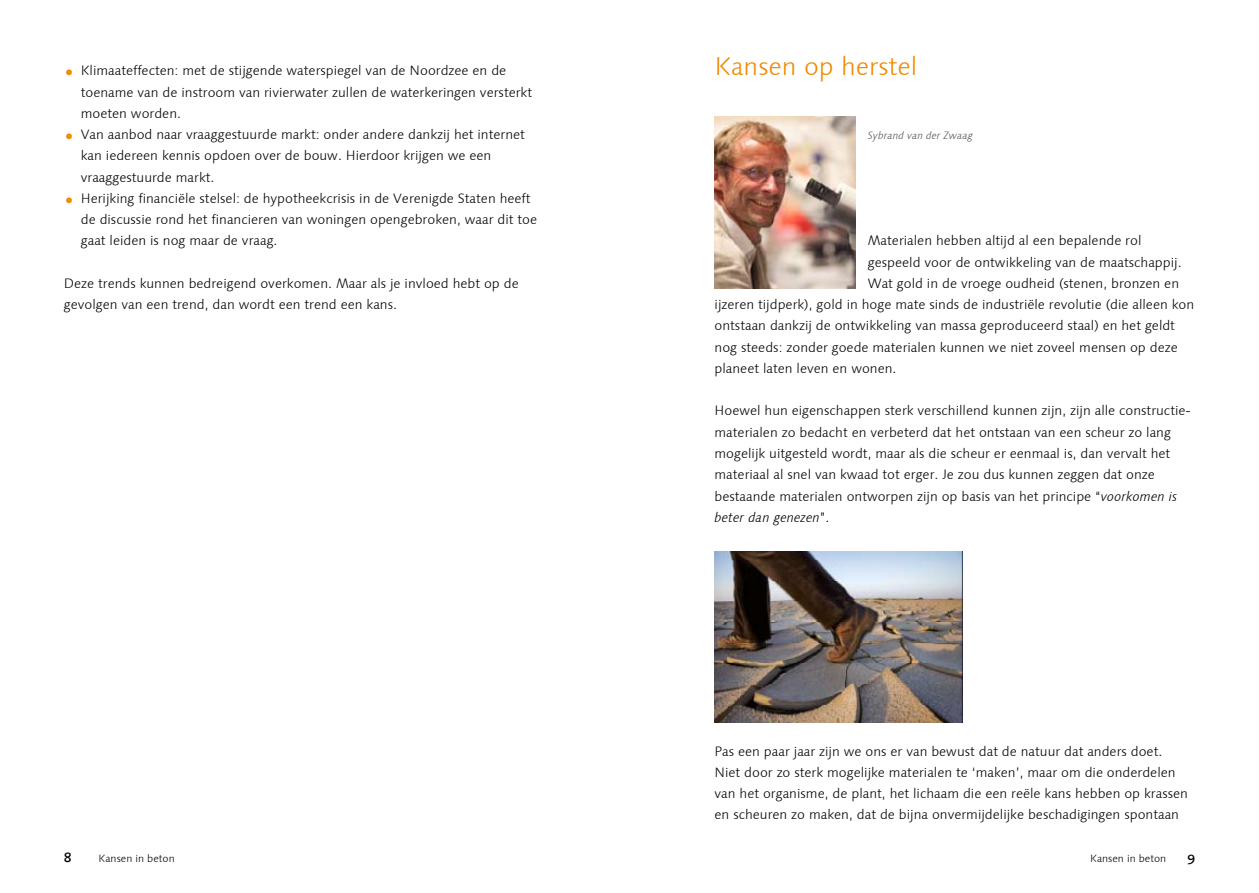
<style>
.page{position:relative;width:1259px;height:893px;background:#fff}
.page>*{position:absolute;margin:0;border:0;box-sizing:border-box;transform-origin:0 0}
.t1{font:300 25.5px "Linotype Syntax";color:#f08a00}
.t2{font:13.5px/21.3px "Linotype Syntax Os F Light";color:#000}
.t3{font:13.5px "Linotype Syntax Os F Light It";color:#000}
.t4{font:13.5px "Linotype Syntax Os F Medium";color:#000}
.t5{font:10.5px "Linotype Syntax Os F Light";color:#000}
.t6{font:10.5px "Linotype Syntax Os F Light It";color:#505559}
.s1{font-family:"Linotype Syntax Os F Heavy";font-size:16.5px;color:#f08a00}
.s2{font-family:"Linotype Syntax Os F Light It"}
.s3{font-family:"Linotype Syntax Os F Light"}
</style>
<div class="page">
<img style="left:714px;top:116px;width:141px;height:173px">
<img style="left:714px;top:551px;width:248px;height:172px">
<p class="t2" style="left:81px;top:60px;width:453px;text-indent:-17px"><span class="s1">•</span> Klimaateffecten: met de stijgende waterspiegel van de Noordzee en de toename van de instroom van rivierwater zullen de waterkeringen versterkt moeten worden.</p>
<p class="t2" style="left:81px;top:124px;width:446px;text-indent:-17px"><span class="s1">•</span> Van aanbod naar vraaggestuurde markt: onder andere dankzij het internet kan iedereen kennis opdoen over de bouw. Hierdoor krijgen we een vraaggestuurde markt.</p>
<p class="t2" style="left:81px;top:188px;width:458px;text-indent:-17px"><span class="s1">•</span> Herijking financiële stelsel: de hypotheekcrisis in de Verenigde Staten heeft de discussie rond het financieren van woningen opengebroken, waar dit toe gaat leiden is nog maar de vraag.</p>
<p class="t2" style="left:64px;top:273px;width:456px">Deze trends kunnen bedreigend overkomen. Maar als je invloed hebt op de gevolgen van een trend, dan wordt een trend een kans.</p>
<h1 class="t1" style="left:714px;top:51px;width:204px">Kansen op herstel</h1>
<p class="t6" style="left:868px;top:129px;width:107px">Sybrand van der Zwaag</p>
<p class="t2" style="left:868px;top:230px;width:275px">Materialen hebben altijd al een bepalende rol</p>
<p class="t2" style="left:868px;top:251px;width:315px">gespeeld voor de ontwikkeling van de maatschappij.</p>
<p class="t2" style="left:868px;top:273px;width:313px">Wat gold in de vroege oudheid (stenen, bronzen en</p>
<p class="t2" style="left:714px;top:294px;width:481px">ijzeren tijdperk), gold in hoge mate sinds de industriële revolutie (die alleen kon</p>
<p class="t2" style="left:714px;top:315px;width:462px">ontstaan dankzij de ontwikkeling van massa geproduceerd staal) en het geldt</p>
<p class="t2" style="left:714px;top:336px;width:465px">nog steeds: zonder goede materialen kunnen we niet zoveel mensen op deze</p>
<p class="t2" style="left:714px;top:358px;width:183px">planeet laten leven en wonen.</p>
<p class="t2" style="left:714px;top:400px;width:478px">Hoewel hun eigenschappen sterk verschillend kunnen zijn, zijn alle constructie&shy;materialen zo bedacht en verbeterd dat het ontstaan van een scheur zo lang mogelijk uitgesteld wordt, maar als die scheur er eenmaal is, dan vervalt het materiaal al snel van kwaad tot erger. Je zou dus kunnen zeggen dat onze bestaande materialen ontworpen zijn op basis van het principe “<span class="s2">voorkomen is</span></p>
<p class="t3" style="left:714px;top:509px;width:116px">beter dan genezen<span class="s3">”.</span></p>
<p class="t2" style="left:714px;top:740px;width:475px">Pas een paar jaar zijn we ons er van bewust dat de natuur dat anders doet.<br>Niet door zo sterk mogelijke materialen te ‘maken’, maar om die onderdelen van het organisme, de plant, het lichaam die een reële kans hebben op krassen en scheuren zo maken, dat de bijna onvermijdelijke beschadigingen spontaan</p>
<p class="t4" style="left:64px;top:849px;width:9px">8</p>
<p class="t5" style="left:99px;top:852px;width:78px">Kansen in beton</p>
<p class="t5" style="left:1090px;top:852px;width:78px">Kansen in beton</p>
<p class="t4" style="left:1187px;top:849px;width:9px">9</p>
</div>
